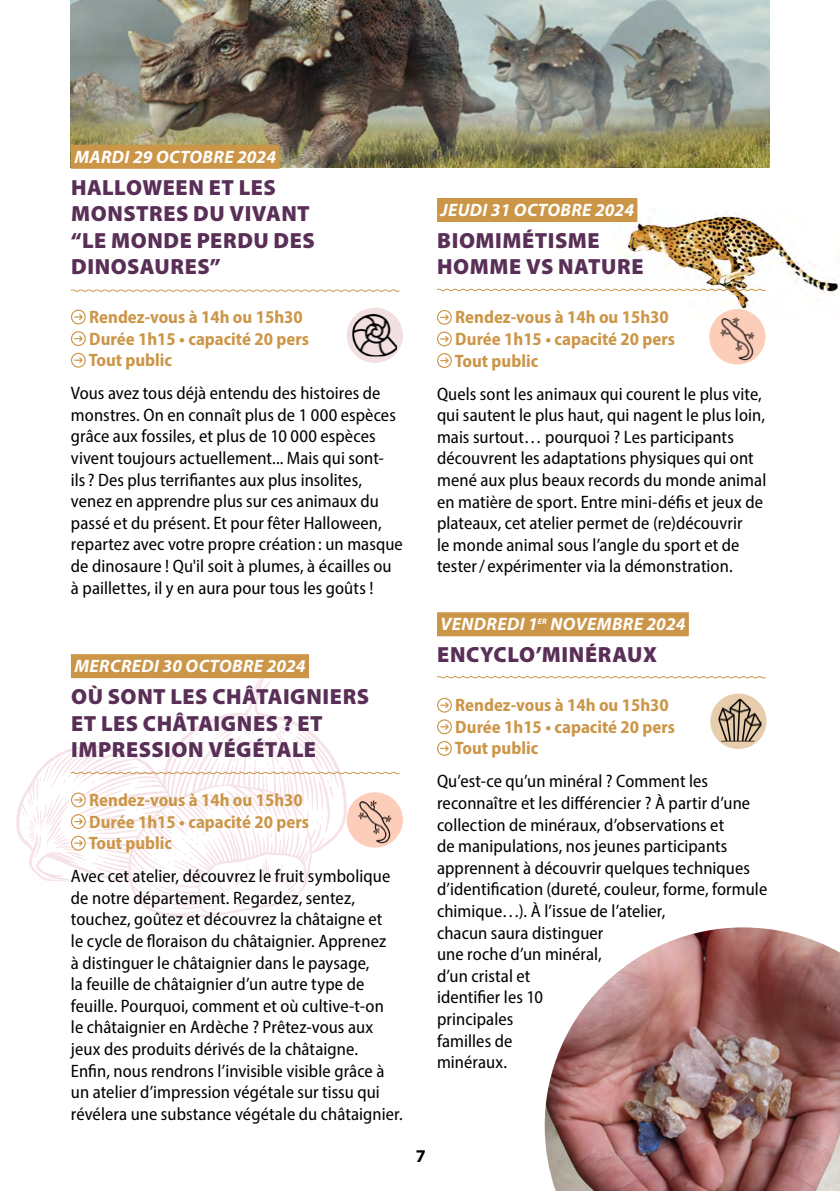
<style>
.page{position:relative;width:840px;height:1191px;background:#fff}
.page>*{position:absolute;margin:0;border:0;box-sizing:border-box;transform-origin:0 0}
.t1{font:900 22px/26.4px "Myriad Pro";letter-spacing:.02em;color:#592f57}
.t2{font:semi-condensed 18px/21.6px "Myriad Pro";letter-spacing:.005em;color:#000}
.t3{font:700 semi-condensed 18px/21.6px "Myriad Pro";color:#cc9649}
.t4{font:italic 700 18px "Myriad Pro";letter-spacing:.02em;color:#fff}
.t5{font:700 18px "Myriad Pro";color:#000}
.t6{font:italic 700 8px "Myriad Pro";color:#fff}
</style>
<div class="page">
<img style="left:622px;top:208px;width:217px;height:106px">
<svg style="left:16px;top:678px;width:293px;height:239px"></svg>
<img style="left:71px;top:0;width:697px;height:167px">
<svg style="left:70px;top:289px;width:330px;height:3px"></svg>
<svg style="left:436px;top:288px;width:329px;height:4px"></svg>
<svg style="left:436px;top:676px;width:329px;height:3px"></svg>
<img style="left:544px;top:927px;width:295px;height:264px">
<div style="left:71px;top:145px;width:208px;height:24px;background:#cc9649"></div>
<svg style="left:71px;top:309px;width:15px;height:15px"></svg>
<svg style="left:71px;top:331px;width:15px;height:15px"></svg>
<svg style="left:71px;top:353px;width:15px;height:15px"></svg>
<div style="left:71px;top:654px;width:238px;height:24px;background:#cc9649"></div>
<svg style="left:23px;top:712px;width:377px;height:199px"></svg>
<div style="left:437px;top:198px;width:200px;height:24px;background:#cc9649"></div>
<svg style="left:437px;top:310px;width:14px;height:15px"></svg>
<svg style="left:437px;top:331px;width:14px;height:15px"></svg>
<svg style="left:437px;top:353px;width:14px;height:15px"></svg>
<div style="left:437px;top:612px;width:100px;height:24px;background:#cc9649"></div>
<div style="left:537px;top:612px;width:9px;height:24px;background:#cc9649"></div>
<div style="left:546px;top:612px;width:142px;height:24px;background:#cc9649"></div>
<svg style="left:437px;top:698px;width:14px;height:14px"></svg>
<svg style="left:437px;top:719px;width:14px;height:15px"></svg>
<svg style="left:437px;top:741px;width:14px;height:15px"></svg>
<div style="left:708px;top:309px;width:57px;height:55px;background:#fccdb9;border-radius:50%"></div>
<img style="left:713px;top:314px;width:47px;height:47px">
<div style="left:346px;top:792px;width:57px;height:55px;background:#fccdb9;border-radius:50%"></div>
<img style="left:351px;top:797px;width:46px;height:47px">
<div style="left:346px;top:307px;width:57px;height:56px;background:#f2dfe2;border-radius:50%"></div>
<img style="left:352px;top:314px;width:45px;height:42px">
<svg style="left:710px;top:693px;width:56px;height:56px"></svg>
<img style="left:717px;top:699px;width:44px;height:42px">
<p class="t4" style="left:74px;top:145px;width:203px">MARDI 29 OCTOBRE 2024</p>
<p class="t1" style="left:71px;top:173px;width:245px">HALLOWEEN ET LES<br>MONSTRES DU VIVANT “LE MONDE PERDU DES<br>DINOSAURES”</p>
<p class="t3" style="left:89px;top:306px;width:222px">Rendez-vous à 14h ou 15h30<br>Durée 1h15 • capacité 20 pers<br>Tout public</p>
<p class="t2" style="left:71px;top:382px;width:333px">Vous avez tous déjà entendu des histoires de monstres. On en connaît plus de 1 000 espèces grâce aux fossiles, et plus de 10 000 espèces vivent toujours actuellement... Mais qui sont&shy;ils? Des plus terrifiantes aux plus insolites, venez en apprendre plus sur ces animaux du passé et du présent. Et pour fêter Halloween, repartez avec votre propre création: un masque de dinosaure ! Qu'il soit à plumes, à écailles ou à paillettes, il y en aura pour tous les goûts !</p>
<p class="t4" style="left:74px;top:654px;width:233px">MERCREDI 30 OCTOBRE 2024</p>
<p class="t1" style="left:71px;top:682px;width:299px">OÙ SONT LES CHÂTAIGNIERS<br>ET LES CHÂTAIGNES ? ET<br>IMPRESSION VÉGÉTALE</p>
<p class="t3" style="left:89px;top:788px;width:222px">Rendez-vous à 14h ou 15h30<br>Durée 1h15 • capacité 20 pers<br>Tout public</p>
<p class="t2" style="left:71px;top:865px;width:333px">Avec cet atelier, découvrez le fruit symbolique de notre département. Regardez, sentez, touchez, goûtez et découvrez la châtaigne et<br>le cycle de floraison du châtaignier. Apprenez<br>à distinguer le châtaignier dans le paysage,<br>la feuille de châtaignier d’un autre type de feuille. Pourquoi, comment et où cultive-t-on<br>le châtaignier en Ardèche ? Prêtez-vous aux jeux des produits dérivés de la châtaigne.<br>Enfin, nous rendrons l’invisible visible grâce à un atelier d’impression végétale sur tissu qui révélera une substance végétale du châtaignier.</p>
<p class="t4" style="left:440px;top:198px;width:195px">JEUDI 31 OCTOBRE 2024</p>
<p class="t1" style="left:437px;top:226px;width:208px">BIOMIMÉTISME<br>HOMME VS NATURE</p>
<p class="t3" style="left:454px;top:306px;width:222px">Rendez-vous à 14h ou 15h30<br>Durée 1h15 • capacité 20 pers<br>Tout public</p>
<p class="t2" style="left:437px;top:382px;width:330px">Quels sont les animaux qui courent le plus vite, qui sautent le plus haut, qui nagent le plus loin, mais surtout… pourquoi ? Les participants découvrent les adaptations physiques qui ont mené aux plus beaux records du monde animal en matière de sport. Entre mini-défis et jeux de plateaux, cet atelier permet de (re)découvrir<br>le monde animal sous l’angle du sport et de tester/ expérimenter via la démonstration.</p>
<p class="t4" style="left:440px;top:612px;width:99px">VENDREDI 1</p>
<p class="t6" style="left:537px;top:616px;width:10px">ER</p>
<p class="t4" style="left:550px;top:612px;width:136px">NOVEMBRE 2024</p>
<p class="t1" style="left:437px;top:641px;width:221px">ENCYCLO’MINÉRAUX</p>
<p class="t3" style="left:454px;top:694px;width:222px">Rendez-vous à 14h ou 15h30<br>Durée 1h15 • capacité 20 pers<br>Tout public</p>
<p class="t2" style="left:437px;top:770px;width:331px">Qu’est-ce qu’un minéral ? Comment les reconnaître et les différencier ? À partir d’une collection de minéraux, d’observations et<br>de manipulations, nos jeunes participants apprennent à découvrir quelques techniques d’identification (dureté, couleur, forme, formule chimique…). À l’issue de l’atelier,<br>chacun saura distinguer<br>une roche d’un minéral,<br>d’un cristal et<br>identifier les 10<br>principales<br>familles de<br>minéraux.</p>
<p class="t5" style="left:415px;top:1143px;width:11px">7</p>
</div>
